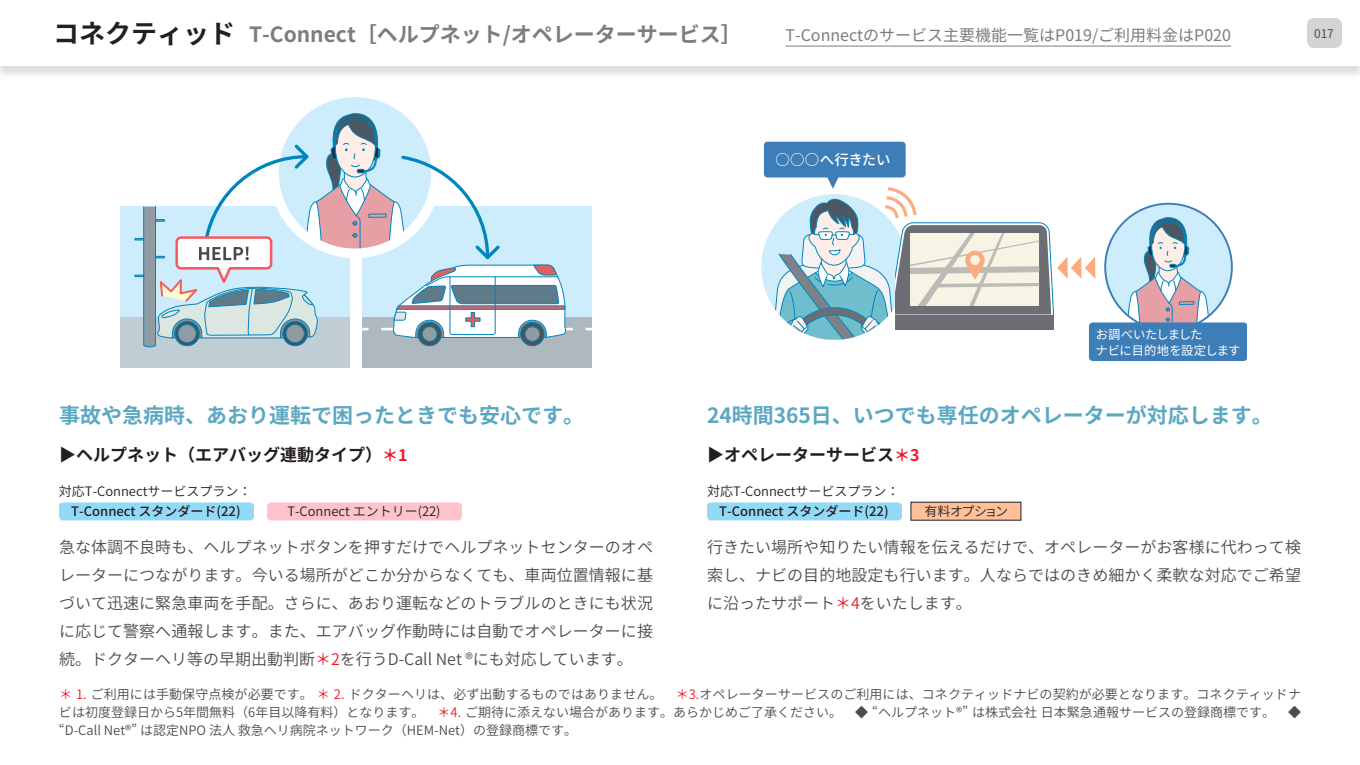
<style>
.page{position:relative;width:1360px;height:765px;background:#fff}
.page>*{position:absolute;margin:0;border:0;box-sizing:border-box;transform-origin:0 0}
.t1{font:700 21px "Noto Sans CJ Kjp";color:#5ca8c3}
.t2{font:700 21px "Noto Sans CJ Kjp";color:#7d7c7e}
.t3{font:700 17px "Noto Sans CJ Kjp";color:#241f1f}
.t4{font:600 16px/28px "Noto Sans CJ Kjp";color:#4e4b4c;text-align:justify}
.t5{font:16px "Noto Sans CJ Kjp";color:#7d7c7e}
.t6{font:500 14.4px "Noto Sans CJ Kjp";letter-spacing:-.02em;color:#fff}
.t7{font:600 13px/18px "Noto Sans CJ Kjp";color:#4e4b4c;text-align:justify}
.t8{font:600 13px "Noto Sans CJ Kjp";color:#241f1f}
.t9{font:500 13px "Noto Sans CJ Kjp";color:#241f1f}
.t10{font:600 13px "Noto Sans CJ Kjp";letter-spacing:-.075em;color:#241f1f}
.t11{font:12.4px/15.5px "Noto Sans CJ Kjp";letter-spacing:-.045em;color:#fff}
.t12{font:12px "Noto Sans CJ Kjp";color:#4e4b4c}
.s1{font-size:26px;color:#241f1f}
.s2{font-size:16px;color:#ef1923}
.s3{color:#ef1923}
</style>
<div class="page">
<div style="left:120px;top:206px;width:230px;height:162px;background:#cdedfc"></div>
<div style="left:362px;top:206px;width:230px;height:162px;background:#cdedfc"></div>
<div style="left:120px;top:317px;width:230px;height:51px;background:#c0cdd4"></div>
<div style="left:362px;top:317px;width:230px;height:51px;background:#adb9bf"></div>
<svg style="left:586px;top:328px;width:6px;height:2px"></svg>
<svg style="left:135px;top:97px;width:438px;height:250px"></svg>
<svg style="left:1104px;top:202px;width:129px;height:120px"></svg>
<svg style="left:761px;top:142px;width:334px;height:198px"></svg>
<div style="left:1089px;top:322px;width:158px;height:39px;background:#3d7db8;border-radius:4px"></div>
<div style="left:59px;top:502px;width:195px;height:18px;background:#93daf8;border-radius:4px"></div>
<div style="left:267px;top:502px;width:195px;height:18px;background:#fec3cb;border-radius:4px"></div>
<div style="left:707px;top:502px;width:195px;height:18px;background:#93daf8;border-radius:4px"></div>
<div style="left:911px;top:502px;width:110px;height:18px;background:#ffc09a"></div>
<div style="left:0;top:0;width:1360px;height:80px;background:#241f1f;opacity:.15"></div>
<div style="left:0;top:0;width:1360px;height:66px;background:#fff"></div>
<div style="left:1307px;top:18px;width:35px;height:30px;background:#d5d4d5;border-radius:7px"></div>
<hr style="left:786px;top:46px;width:445px;height:1px;background:#7d7c7e">
<h1 class="t2" style="left:53px;top:23px;width:690px"><span class="s1">コネクティッド</span> T-Connect［ヘルプネット/オペレーターサービス］</h1>
<p class="t5" style="left:786px;top:26px;width:447px">T-Connectのサービス主要機能一覧はP019/ご利用料金はP020</p>
<p class="t12" style="left:1314px;top:26px;width:21px">017</p>
<p class="t6" style="left:776px;top:152px;width:116px">○○○へ行きたい</p>
<p class="t11" style="left:1096px;top:327px;width:146px">お調べいたしました<br>ナビに目的地を設定します</p>
<h1 class="t1" style="left:59px;top:404px;width:526px">事故や急病時、あおり運転で困ったときでも安心です。</h1>
<h1 class="t1" style="left:707px;top:404px;width:567px">24時間365日、いつでも専任のオペレーターが対応します。</h1>
<p class="t3" style="left:59px;top:446px;width:350px">▶ヘルプネット（エアバッグ連動タイプ）<span class="s2">＊1</span></p>
<p class="t3" style="left:707px;top:446px;width:214px">▶オペレーターサービス<span class="s2">＊3</span></p>
<p class="t8" style="left:59px;top:484px;width:194px">対応T-Connectサービスプラン：</p>
<p class="t9" style="left:71px;top:504px;width:171px">T-Connect スタンダード(22)</p>
<p class="t8" style="left:287px;top:504px;width:155px">T-Connect エントリー(22)</p>
<p class="t4" style="left:59px;top:533px;width:596px">急な体調不良時も、ヘルプネットボタンを押すだけでヘルプネットセンターのオペレーターにつながります。今いる場所がどこか分からなくても、車両位置情報に基づいて迅速に緊急車両を手配。さらに、あおり運転などのトラブルのときにも状況に応じて警察へ通報します。また、エアバッグ作動時には自動でオペレーターに接続。ドクターヘリ等の早期出動判断<span class="s3">＊2</span>を行うD-Call Net ®にも対応しています。</p>
<p class="t8" style="left:707px;top:484px;width:194px">対応T-Connectサービスプラン：</p>
<p class="t9" style="left:719px;top:504px;width:171px">T-Connect スタンダード(22)</p>
<p class="t10" style="left:924px;top:504px;width:85px">有料オプション</p>
<p class="t4" style="left:707px;top:533px;width:596px">行きたい場所や知りたい情報を伝えるだけで、オペレーターがお客様に代わって検索し、ナビの目的地設定も行います。人ならではのきめ細かく柔軟な対応でご希望に沿ったサポート<span class="s3">＊4</span>をいたします。</p>
<p class="t7" style="left:59px;top:686px;width:1244px"><span class="s3">＊ 1.</span> ご利用には手動保守点検が必要です。<span class="s3">＊ 2.</span> ドクターヘリは、必ず出動するものではありません。　<span class="s3">＊3.</span>オペレーターサービスのご利用には、コネクティッドナビの契約が必要となります。コネクティッドナビは初度登録日から5年間無料（6年目以降有料）となります。　<span class="s3">＊4.</span> ご期待に添えない場合があります。あらかじめご了承ください。　◆ “ヘルプネット®” は株式会社 日本緊急通報サービスの登録商標です。　◆ “D-Call Net®” は認定NPO 法人 救急ヘリ病院ネットワーク（HEM-Net）の登録商標です。</p>
</div>
